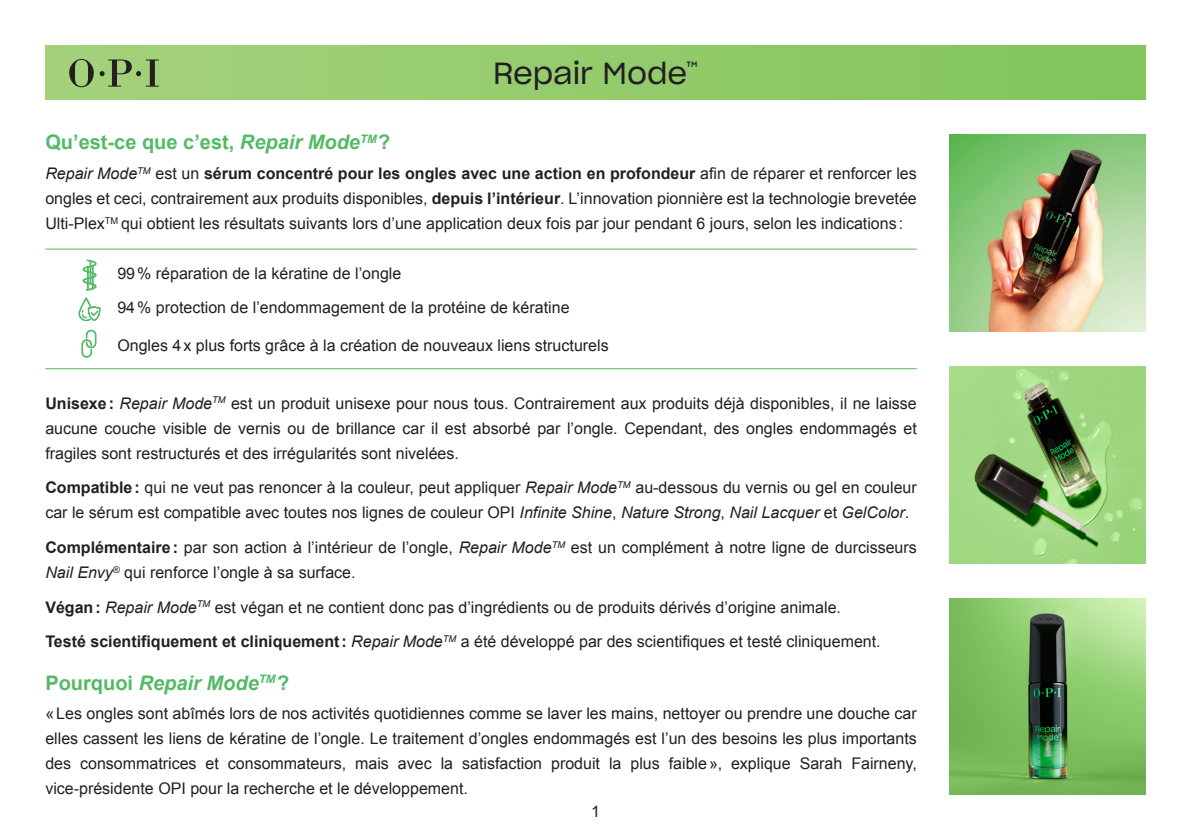
<style>
.page{position:relative;width:1191px;height:840px;background:#fff}
.page>*{position:absolute;margin:0;border:0;box-sizing:border-box;transform-origin:0 0}
.t1{font:30px "Sharp Grotesk Book 20";letter-spacing:-.005em;color:#231f20}
.FINAL-_subtitles_tex{font:700 20px "Arial";color:#53ba65}
.FINAL-_subtitles_tex-2{font:italic 700 20px "Arial";color:#53ba65}
.FINAL_-_text_press_r{font:16px/25px "Arial";color:#231f20;text-align:justify}
.s1{font-style:italic}
.s2{font-weight:700}
.s3{font-style:normal}
</style>
<div class="page">
<div style="left:45px;top:45px;width:1100px;height:54px;background:linear-gradient(to right,#a6d27d,#81c55b)"></div>
<svg style="left:69px;top:59px;width:25px;height:28px"></svg>
<svg style="left:100px;top:59px;width:59px;height:28px;background:#81a262"></svg>
<img style="left:949px;top:366px;width:196px;height:197px">
<img style="left:949px;top:598px;width:196px;height:195px">
<img style="left:949px;top:135px;width:196px;height:196px">
<svg style="left:83px;top:259px;width:14px;height:32px"></svg>
<svg style="left:78px;top:297px;width:23px;height:24px"></svg>
<svg style="left:81px;top:329px;width:16px;height:29px"></svg>
<hr style="left:45px;top:368px;width:872px;height:1px;background:#53ba65">
<hr style="left:45px;top:248px;width:872px;height:1px;background:#53ba65">
<p class="t1" style="left:493px;top:49px;width:206px">Repair Mode<sup>™</sup></p>
<p class="FINAL-_subtitles_tex" style="left:45px;top:129px;width:347px">Qu’est-ce que c’est, <span class="s1">Repair Mode</span><sup>TM</sup>?</p>
<p class="FINAL_-_text_press_r" style="left:45px;top:161px;width:873px"><span class="s1">Repair Mode</span><sup>TM</sup> est un <span class="s2">sérum concentré pour les ongles avec une action en profondeur</span> afin de réparer et renforcer les ongles et ceci, contrairement aux produits disponibles, <span class="s2">depuis l’intérieur</span>. L’innovation pionnière est la technologie brevetée Ulti-Plex<sup>TM</sup> qui obtient les résultats suivants lors d’une application deux fois par jour pendant 6 jours, selon les indications :</p>
<p class="FINAL_-_text_press_r" style="left:117px;top:260px;width:285px">99% réparation de la kératine de l’ongle</p>
<p class="FINAL_-_text_press_r" style="left:117px;top:295px;width:453px">94% protection de l’endommagement de la protéine de kératine</p>
<p class="FINAL_-_text_press_r" style="left:117px;top:333px;width:493px">Ongles 4x plus forts grâce à la création de nouveaux liens structurels</p>
<p class="FINAL_-_text_press_r" style="left:45px;top:390px;width:873px"><span class="s2">Unisexe:</span> <span class="s1">Repair Mode</span><sup>TM</sup> est un produit unisexe pour nous tous. Contrairement aux produits déjà disponibles, il ne laisse aucune couche visible de vernis ou de brillance car il est absorbé par l’ongle. Cependant, des ongles endommagés et fragiles sont restructurés et des irrégularités sont nivelées.</p>
<p class="FINAL_-_text_press_r" style="left:45px;top:475px;width:873px"><span class="s2">Compatible:</span> qui ne veut pas renoncer à la couleur, peut appliquer <span class="s1">Repair Mode</span><sup>TM</sup> au-dessous du vernis ou gel en couleur car le sérum est compatible avec toutes nos lignes de couleur OPI <span class="s1">Infinite Shine</span>, <span class="s1">Nature Strong</span>, <span class="s1">Nail Lacquer</span> et <span class="s1">GelColor</span>.</p>
<p class="FINAL_-_text_press_r" style="left:45px;top:535px;width:873px"><span class="s2">Complémentaire:</span> par son action à l’intérieur de l’ongle, <span class="s1">Repair Mode</span><sup>TM</sup> est un complément à notre ligne de durcisseurs<br><span class="s1">Nail Envy</span><sup>®</sup> qui renforce l’ongle à sa surface.</p>
<p class="FINAL_-_text_press_r" style="left:45px;top:594px;width:797px"><span class="s2">Végan:</span> <span class="s1">Repair Mode</span><sup>TM</sup> est végan et ne contient donc pas d’ingrédients ou de produits dérivés d’origine animale.</p>
<p class="FINAL_-_text_press_r" style="left:45px;top:629px;width:837px"><span class="s2">Testé scientifiquement et cliniquement:</span> <span class="s1">Repair Mode</span><sup>TM</sup> a été développé par des scientifiques et testé cliniquement.</p>
<p class="FINAL-_subtitles_tex-2" style="left:45px;top:669px;width:245px"><span class="s3">Pourquoi</span> Repair Mode<sup>TM</sup><span class="s3">?</span></p>
<p class="FINAL_-_text_press_r" style="left:45px;top:700px;width:873px">«Les ongles sont abîmés lors de nos activités quotidiennes comme se laver les mains, nettoyer ou prendre une douche car elles cassent les liens de kératine de l’ongle. Le traitement d’ongles endommagés est l’un des besoins les plus importants des consommatrices et consommateurs, mais avec la satisfaction produit la plus faible», explique Sarah Fairneny, vice-présidente OPI pour la recherche et le développement.</p>
<p class="FINAL_-_text_press_r" style="left:591px;top:798px;width:10px">1</p>
</div>
